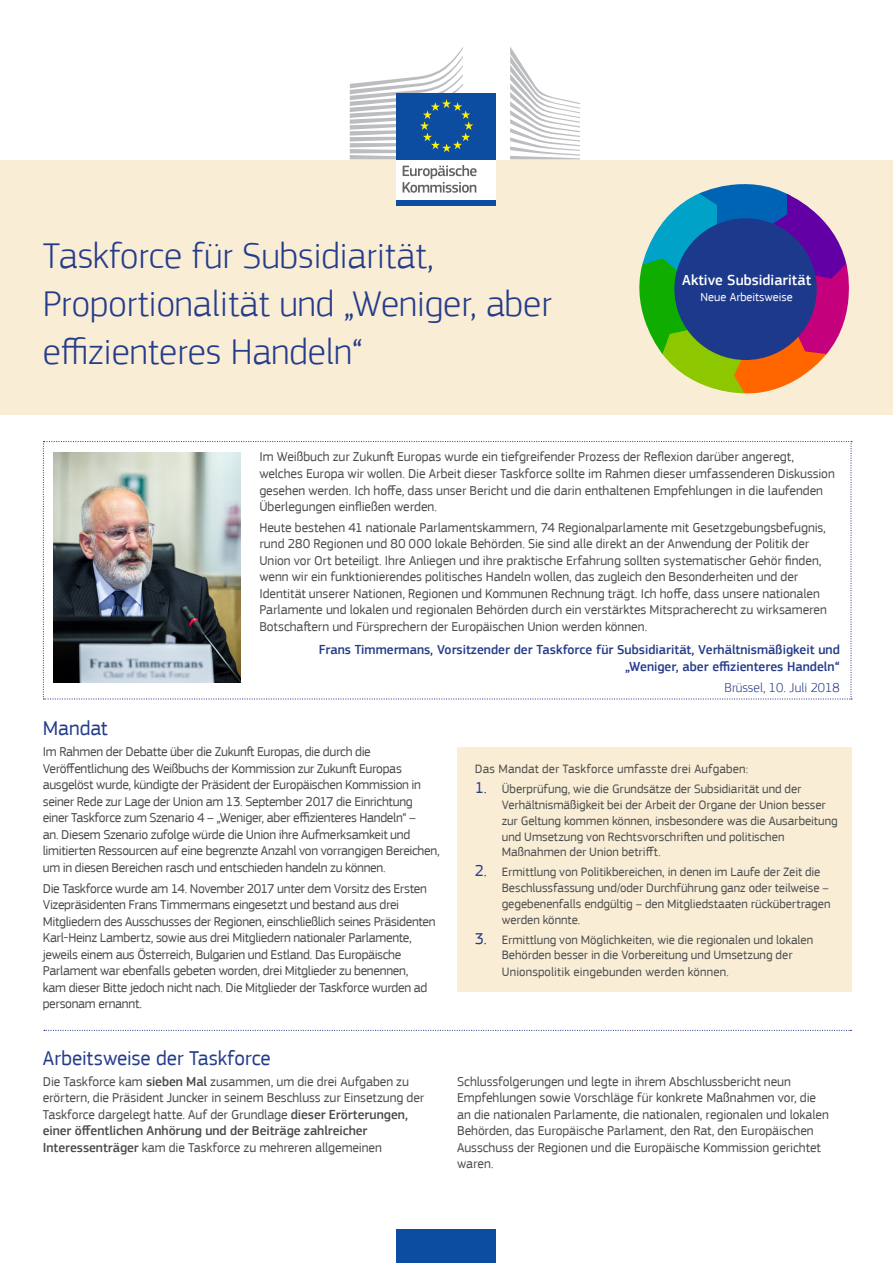
<style>
.page{position:relative;width:893px;height:1263px;background:#fff}
.page>*{position:absolute;margin:0;border:0;box-sizing:border-box;transform-origin:0 0}
.t1{font:300 37.5px/48px "EC Square Sans Pro";color:#253c8a}
.body_text{font:21px "EC Square Sans Pro";letter-spacing:-.005em;color:#253c8a}
.t2{font:500 15.3px "EC Square Sans Pro";color:#fff}
.body_text-2{font:13.5px/16.5px "EC Square Sans Pro";letter-spacing:-.01em;color:#4b4c4d}
.body{font:500 13.5px/16.5px "EC Square Sans Pro";color:#253c8a;text-align:right}
.body-2{font:300 13.5px "EC Square Sans Pro";color:#253c8a}
.body_text-3{font:12.75px/15.8px "EC Square Sans Pro";color:#4b4c4d}
.t3{font:12.15px "EC Square Sans Pro";color:#fff}
.s1{font-size:16.5px;color:#253c8a}
.s2{font-weight:500}
</style>
<div class="page">
<div style="left:0;top:160px;width:893px;height:255px;background:#f9edd6"></div>
<div style="left:457px;top:747px;width:394px;height:245px;background:#f9edd6"></div>
<svg style="left:44px;top:1030px;width:807px;height:1px"></svg>
<svg style="left:43px;top:441px;width:809px;height:258px"></svg>
<svg style="left:639px;top:184px;width:210px;height:210px"></svg>
<div style="left:674px;top:218px;width:143px;height:142px;background:#1d398c;border-radius:50%"></div>
<div style="left:397px;top:157px;width:99px;height:45px;background:#fff"></div>
<div style="left:397px;top:93px;width:99px;height:66px;background:#0d4da1"></div>
<svg style="left:350px;top:47px;width:123px;height:112px"></svg>
<div style="left:397px;top:200px;width:99px;height:6px;background:#0d4da1"></div>
<svg style="left:510px;top:47px;width:70px;height:112px"></svg>
<svg style="left:403px;top:165px;width:74px;height:28px"></svg>
<div style="left:397px;top:1229px;width:99px;height:34px;background:#0d4da1"></div>
<img style="left:54px;top:452px;width:186px;height:230px">
<p class="t1" style="left:43px;top:232px;width:510px">Taskforce für Subsidiarität,<br>Proportionalität und „Weniger, aber effizienteres Handeln“</p>
<p class="t2" style="left:682px;top:271px;width:130px">Aktive Subsidiarität</p>
<p class="t3" style="left:700px;top:290px;width:94px">Neue Arbeitsweise</p>
<p class="body_text-2" style="left:259px;top:449px;width:577px">Im Weißbuch zur Zukunft Europas wurde ein tiefgreifender Prozess der Reflexion darüber angeregt, welches Europa wir wollen. Die Arbeit dieser Taskforce sollte im Rahmen dieser umfassenderen Diskussion gesehen werden. Ich hoffe, dass unser Bericht und die darin enthaltenen Empfehlungen in die laufenden Überlegungen einfließen werden.</p>
<p class="body_text-2" style="left:259px;top:519px;width:569px">Heute bestehen 41 nationale Parlamentskammern, 74 Regionalparlamente mit Gesetzgebungsbefugnis, rund 280 Regionen und 80 000 lokale Behörden. Sie sind alle direkt an der Anwendung der Politik der Union vor Ort beteiligt. Ihre Anliegen und ihre praktische Erfahrung sollten systematischer Gehör finden, wenn wir ein funktionierendes politisches Handeln wollen, das zugleich den Besonderheiten und der Identität unserer Nationen, Regionen und Kommunen Rechnung trägt. Ich hoffe, dass unsere nationalen Parlamente und lokalen und regionalen Behörden durch ein verstärktes Mitspracherecht zu wirksameren Botschaftern und Fürsprechern der Europäischen Union werden können.</p>
<p class="body" style="left:319px;top:642px;width:522px">Frans Timmermans, Vorsitzender der Taskforce für Subsidiarität, Verhältnismäßigkeit und „Weniger, aber effizienteres Handeln“</p>
<p class="body-2" style="left:725px;top:679px;width:117px">Brüssel, 10. Juli 2018</p>
<p class="body_text" style="left:43px;top:716px;width:66px">Mandat</p>
<p class="body_text-2" style="left:43px;top:744px;width:398px">Im Rahmen der Debatte über die Zukunft Europas, die durch die Veröffentlichung des Weißbuchs der Kommission zur Zukunft Europas ausgelöst wurde, kündigte der Präsident der Europäischen Kommission in seiner Rede zur Lage der Union am 13. September 2017 die Einrichtung einer Taskforce zum Szenario 4 – „Weniger, aber effizienteres Handeln“ –<br>an. Diesem Szenario zufolge würde die Union ihre Aufmerksamkeit und limitierten Ressourcen auf eine begrenzte Anzahl von vorrangigen Bereichen, um in diesen Bereichen rasch und entschieden handeln zu können.</p>
<p class="body_text-2" style="left:43px;top:880px;width:394px">Die Taskforce wurde am 14. November 2017 unter dem Vorsitz des Ersten Vizepräsidenten Frans Timmermans eingesetzt und bestand aus drei Mitgliedern des Ausschusses der Regionen, einschließlich seines Präsidenten Karl-Heinz Lambertz, sowie aus drei Mitgliedern nationaler Parlamente, jeweils einem aus Österreich, Bulgarien und Estland. Das Europäische Parlament war ebenfalls gebeten worden, drei Mitglieder zu benennen,<br>kam dieser Bitte jedoch nicht nach. Die Mitglieder der Taskforce wurden ad personam ernannt.</p>
<p class="body_text-3" style="left:475px;top:761px;width:275px">Das Mandat der Taskforce umfasste drei Aufgaben:</p>
<p class="body_text-3" style="left:502px;top:781px;width:337px;text-indent:-27px"><span class="s1">1.</span> Überprüfung, wie die Grundsätze der Subsidiarität und der Verhältnismäßigkeit bei der Arbeit der Organe der Union besser zur Geltung kommen können, insbesondere was die Ausarbeitung und Umsetzung von Rechtsvorschriften und politischen Maßnahmen der Union betrifft.</p>
<p class="body_text-3" style="left:502px;top:864px;width:330px;text-indent:-27px"><span class="s1">2.</span> Ermittlung von Politikbereichen, in denen im Laufe der Zeit die Beschlussfassung und/oder Durchführung ganz oder teilweise – gegebenenfalls endgültig – den Mitgliedstaaten rückübertragen werden könnte.</p>
<p class="body_text-3" style="left:502px;top:931px;width:313px;line-height:16.2px;text-indent:-27px"><span class="s1">3.</span> Ermittlung von Möglichkeiten, wie die regionalen und lokalen<br>Behörden besser in die Vorbereitung und Umsetzung der<br>Unionspolitik eingebunden werden können.</p>
<p class="body_text" style="left:43px;top:1046px;width:229px">Arbeitsweise der Taskforce</p>
<p class="body_text-2" style="left:43px;top:1073px;width:383px">Die Taskforce kam <span class="s2">sieben Mal</span> zusammen, um die drei Aufgaben zu erörtern, die Präsident Juncker in seinem Beschluss zur Einsetzung der Taskforce dargelegt hatte. Auf der Grundlage <span class="s2">dieser Erörterungen, einer öffentlichen Anhörung und der Beiträge zahlreicher Interessenträger</span> kam die Taskforce zu mehreren allgemeinen</p>
<p class="body_text-2" style="left:457px;top:1073px;width:373px">Schlussfolgerungen und legte in ihrem Abschlussbericht neun Empfehlungen sowie Vorschläge für konkrete Maßnahmen vor, die an die nationalen Parlamente, die nationalen, regionalen und lokalen Behörden, das Europäische Parlament, den Rat, den Europäischen Ausschuss der Regionen und die Europäische Kommission gerichtet waren.</p>
</div>
